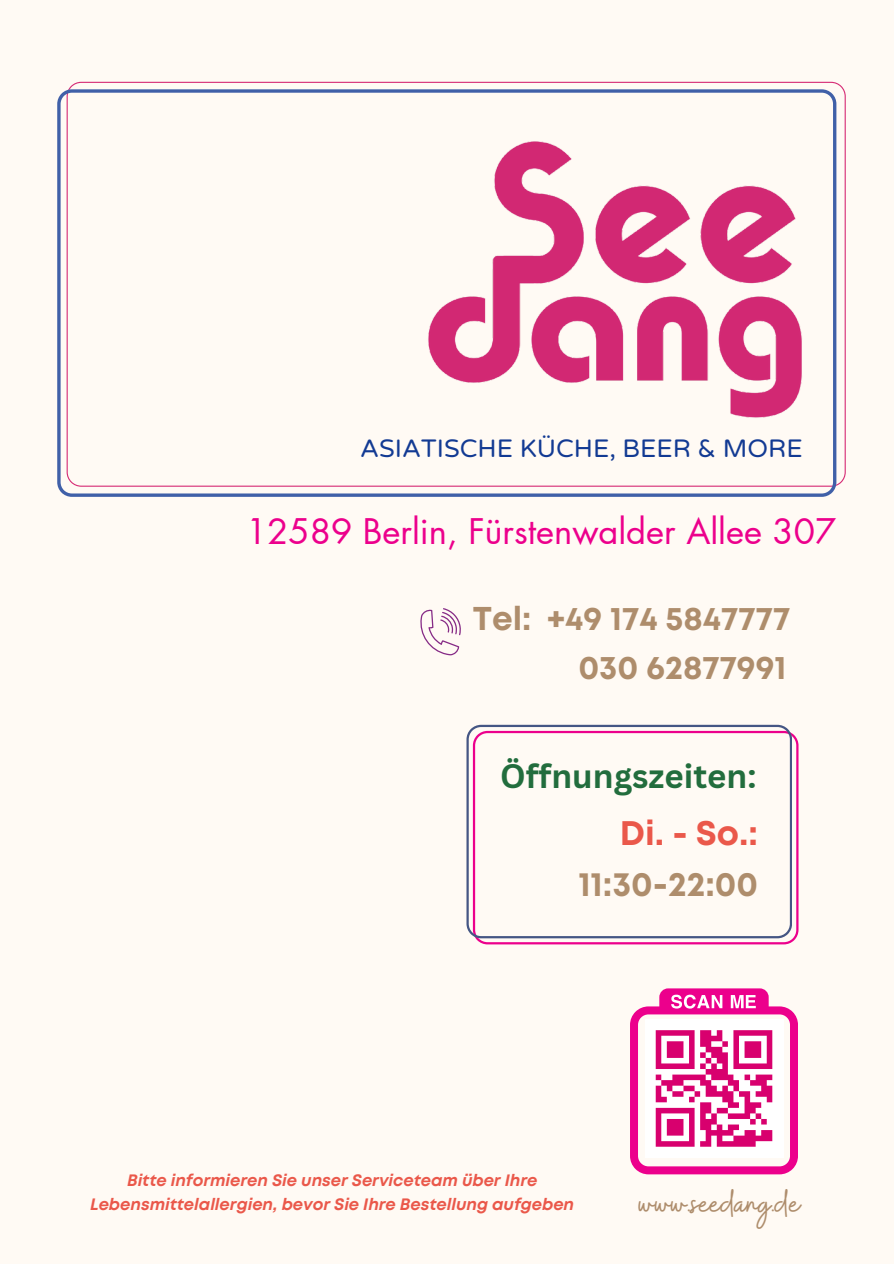
<style>
.page{position:relative;width:894px;height:1264px;background:#fff}
.page>*{position:absolute;margin:0;border:0;box-sizing:border-box;transform-origin:0 0}
.t1{font:39px "Buffalo";color:#ae8d6c}
.t2{font:34.5px "Futura LT Pro";color:#ec008c}
.t3{font:700 34.05px/50.7px "Mont";color:#ae8d6c;text-align:right}
.t4{font:700 33px "Mont";color:#ae8d6c}
.t5{font:700 33px "Canva Sans";color:#226d3d}
.t6{font:25.5px "Varela Round";color:#123a93}
.t7{font:italic 700 16.5px/23.7px "Mont";color:#ea584a;text-align:center}
.s1{color:#ea584a}
</style>
<div class="page">
<div style="left:0;top:0;width:893px;height:1263px;background:#fffaf4"></div>
<svg style="left:68px;top:82px;width:777px;height:404px"></svg>
<svg style="left:57px;top:89px;width:779px;height:408px"></svg>
<img style="left:409px;top:110px;width:419px;height:340px">
<svg style="left:630px;top:988px;width:167px;height:185px"></svg>
<div style="left:733px;top:1135px;width:39px;height:6px;background:#d8006e"></div>
<div style="left:655px;top:1141px;width:39px;height:5px;background:#d8006e"></div>
<div style="left:700px;top:1141px;width:11px;height:5px;background:#d8006e"></div>
<div style="left:716px;top:1141px;width:39px;height:5px;background:#d8006e"></div>
<svg style="left:475px;top:732px;width:323px;height:212px"></svg>
<svg style="left:466px;top:724px;width:325px;height:214px"></svg>
<svg style="left:420px;top:608px;width:41px;height:47px"></svg>
<p class="t6" style="left:360px;top:434px;width:444px">ASIATISCHE KÜCHE, BEER &amp; MORE</p>
<p class="t2" style="left:246px;top:515px;width:591px">12589 Berlin, Fürstenwalder Allee 307</p>
<h2 class="t4" style="left:472px;top:606px;width:319px">Tel: +49 174 5847777</h2>
<h2 class="t4" style="left:578px;top:655px;width:209px">030 62877991</h2>
<h4 class="t5" style="left:500px;top:752px;width:258px">Öffnungszeiten:</h4>
<h3 class="t3" style="left:578px;top:810px;width:181px"><span class="s1">Di. - So.:<br></span>11:30-22:00</h3>
<h2 class="t7" style="left:90px;top:1169px;width:485px">Bitte informieren Sie unser Serviceteam über Ihre<br>Lebensmittelallergien, bevor Sie Ihre Bestellung aufgeben</h2>
<h2 class="t1" style="left:638px;top:1177px;width:163px">www.seedang.de</h2>
</div>
